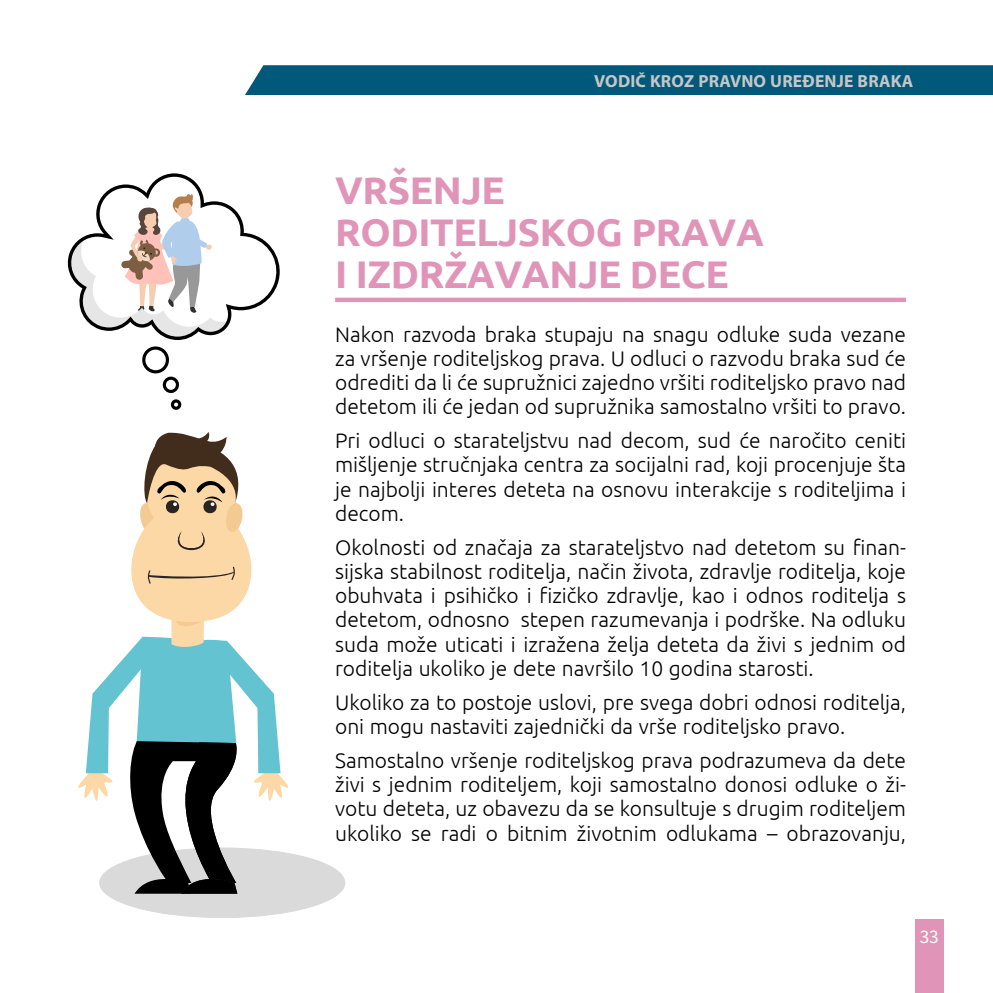
<style>
.page{position:relative;width:993px;height:993px;background:#fff}
.page>*{position:absolute;margin:0;border:0;box-sizing:border-box;transform-origin:0 0}
.t1{font:700 38.5px/42px "Ubuntu";letter-spacing:-.01em;color:#e094b7}
.t2{font:300 21px/24.2px "Ubuntu";color:#000;text-align:justify}
.t3{font:19.25px "Source Sans Pro";color:#fff}
.t4{font:700 17.5px "Myriad Pro";letter-spacing:.01em;color:#c6c6c6}
</style>
<div class="page">
<div style="left:245px;top:65px;width:747px;height:30px;background:#00597a"></div>
<div style="left:915px;top:919px;width:28px;height:73px;background:#e094b7"></div>
<div style="left:335px;top:297px;width:570px;height:5px;background:#e094b7"></div>
<div style="left:100px;top:847px;width:245px;height:70px;background:#dadada;border-radius:50%"></div>
<svg style="left:142px;top:346px;width:37px;height:47px"></svg>
<svg style="left:170px;top:399px;width:11px;height:10px"></svg>
<svg style="left:67px;top:173px;width:213px;height:167px"></svg>
<svg style="left:78px;top:432px;width:220px;height:461px"></svg>
<p class="t4" style="left:594px;top:69px;width:320px">VODIČ KROZ PRAVNO UREĐENJE BRAKA</p>
<h1 class="t1" style="left:335px;top:168px;width:430px">VRŠENJE<br>RODITELJSKOG PRAVA<br>I IZDRŽAVANJE DECE</h1>
<p class="t2" style="left:335px;top:321px;width:572px">Nakon razvoda braka stupaju na snagu odluke suda vezane za vršenje roditeljskog prava. U odluci o razvodu braka sud će odrediti da li će supružnici zajedno vršiti roditeljsko pravo nad detetom ili će jedan od supružnika samostalno vršiti to pravo.</p>
<p class="t2" style="left:335px;top:428px;width:572px">Pri odluci o starateljstvu nad decom, sud će naročito ceniti mišljenje stručnjaka centra za socijalni rad, koji procenjuje šta je najbolji interes deteta na osnovu interakcije s roditeljima i decom.</p>
<p class="t2" style="left:335px;top:534px;width:572px">Okolnosti od značaja za starateljstvo nad detetom su finan&shy;sijska stabilnost roditelja, način života, zdravlje roditelja, koje obuhvata i psihičko i fizičko zdravlje, kao i odnos roditelja s detetom, odnosno stepen razumevanja i podrške. Na odluku suda može uticati i izražena želja deteta da živi s jednim od roditelja ukoliko je dete navršilo 10 godina starosti.</p>
<p class="t2" style="left:335px;top:689px;width:572px">Ukoliko za to postoje uslovi, pre svega dobri odnosi roditelja, oni mogu nastaviti zajednički da vrše roditeljsko pravo.</p>
<p class="t2" style="left:335px;top:747px;width:572px">Samostalno vršenje roditeljskog prava podrazumeva da dete živi s jednim roditeljem, koji samostalno donosi odluke o ži&shy;votu deteta, uz obavezu da se konsultuje s drugim roditeljem ukoliko se radi o bitnim životnim odlukama – obrazovanju,</p>
<p class="t3" style="left:919px;top:924px;width:21px">33</p>
</div>
